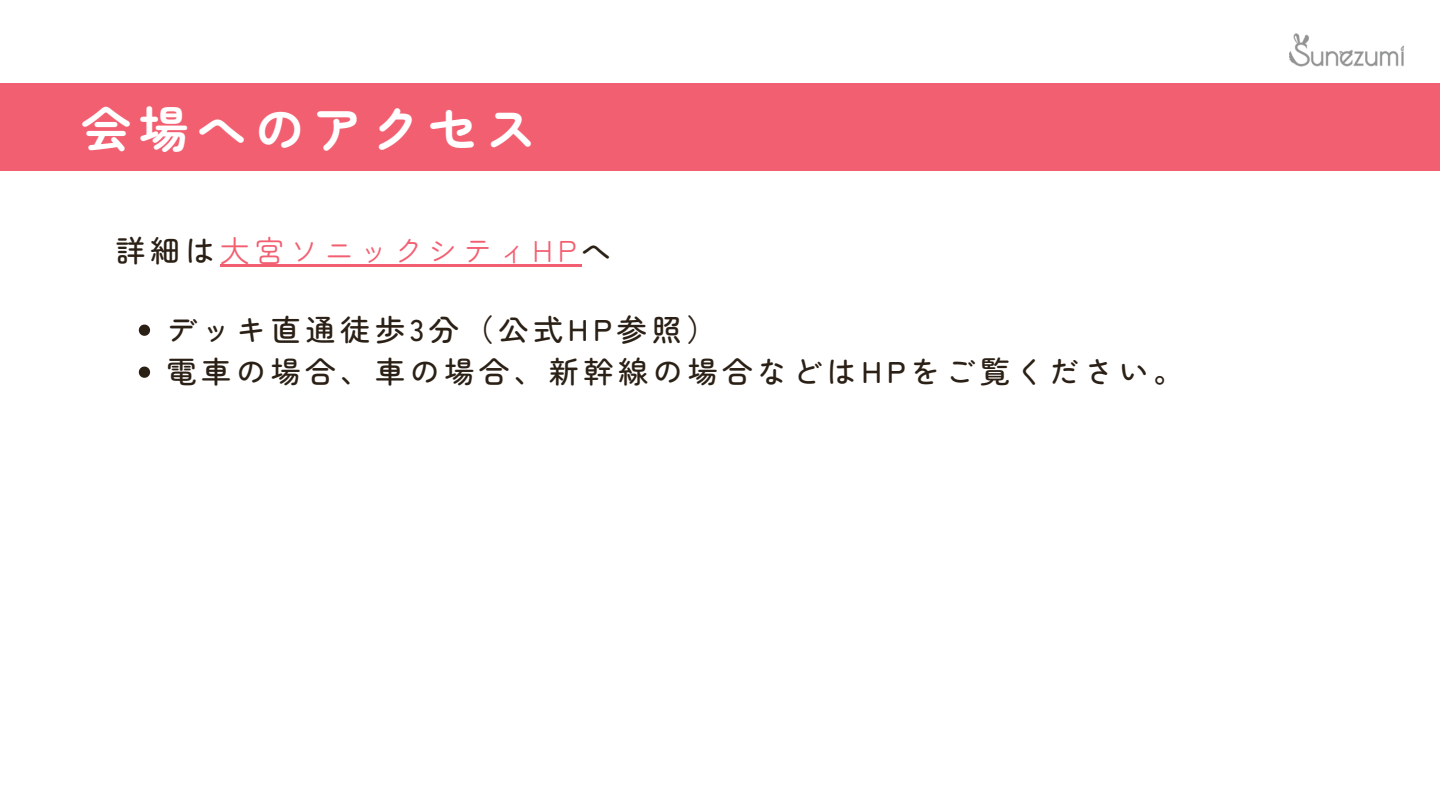
<style>
.page{position:relative;width:1440px;height:810px;background:#fff}
.page>*{position:absolute;margin:0;border:0;box-sizing:border-box;transform-origin:0 0}
.t1{font:700 50px "Zen Maru Gothic";letter-spacing:.16em;color:#fff}
.t2{font:500 30px "Zen Maru Gothic";letter-spacing:.16em;color:#2b2015}
.t3{font:30px "Zen Maru Gothic";letter-spacing:.16em;color:#f25f71}
.s1{font-weight:500;color:#2b2015}
</style>
<div class="page">
<div style="left:0;top:84px;width:1440px;height:87px;background:#f25f71"></div>
<hr style="left:220px;top:264px;width:361px;height:3px;background:#f25f71">
<svg style="left:139px;top:325px;width:11px;height:11px"></svg>
<svg style="left:139px;top:367px;width:11px;height:11px"></svg>
<img style="left:1289px;top:34px;width:114px;height:32px">
<p class="t1" style="left:81px;top:90px;width:457px">会場へのアクセス</p>
<h1 class="t3" style="left:116px;top:227px;width:497px"><span class="s1">詳細は</span>大宮ソニックシティHP<span class="s1">へ</span></h1>
<h2 class="t2" style="left:167px;top:306px;width:551px">デッキ直通徒歩3分（公式HP参照）</h2>
<p class="t2" style="left:167px;top:348px;width:1018px">電車の場合、車の場合、新幹線の場合などはHPをご覧ください。</p>
</div>
